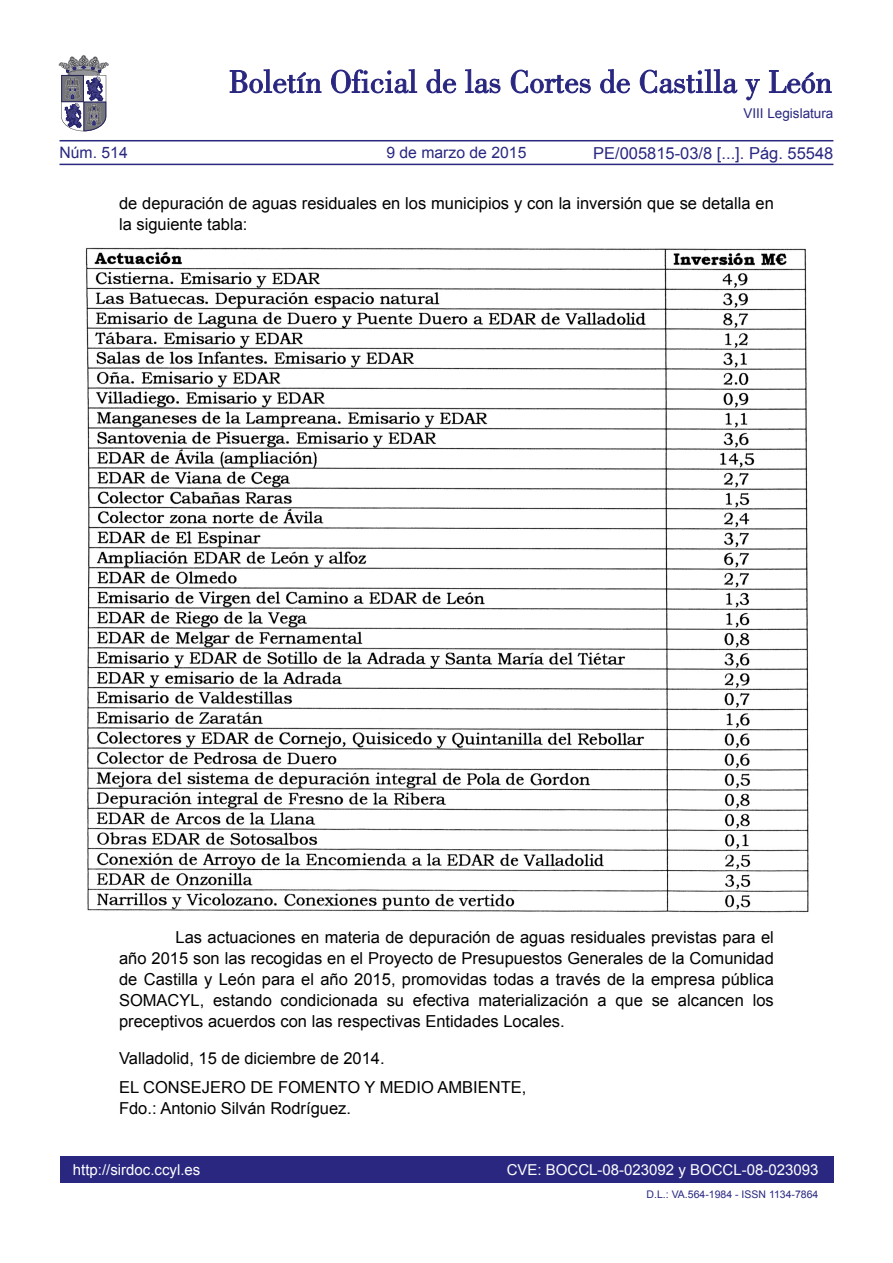
<style>
.page{position:relative;width:893px;height:1263px;background:#fff}
.page>*{position:absolute;margin:0;border:0;box-sizing:border-box;transform-origin:0 0}
.TEXTO_NORMAL{font:16.5px/21px "Arial";color:#000}
.t1{font:16.5px "Arial";color:#292780}
.t2{font:15.75px "Arial";color:#292780}
.t3{font:15px "Arial";color:#fff}
.t4{font:13.5px "Arial";color:#292780}
.TEXTO_NORMAL-2{font:10.5px "Arial";color:#292780}
</style>
<div class="page">
<div style="left:60px;top:1157px;width:773px;height:26px;background:#292780"></div>
<hr style="left:60px;top:164px;width:773px;height:1px;background:#292780">
<hr style="left:60px;top:140px;width:773px;height:1px;background:#292780">
<svg style="left:230px;top:69px;width:91px;height:24px"></svg>
<svg style="left:331px;top:69px;width:86px;height:24px"></svg>
<svg style="left:426px;top:69px;width:30px;height:24px"></svg>
<svg style="left:465px;top:69px;width:35px;height:24px"></svg>
<svg style="left:511px;top:70px;width:80px;height:23px"></svg>
<svg style="left:600px;top:69px;width:30px;height:24px"></svg>
<svg style="left:640px;top:69px;width:97px;height:24px"></svg>
<svg style="left:745px;top:79px;width:15px;height:21px"></svg>
<svg style="left:769px;top:70px;width:62px;height:23px"></svg>
<svg style="left:59px;top:55px;width:49px;height:76px"></svg>
<img style="left:85px;top:247px;width:724px;height:666px">
<p class="t4" style="left:743px;top:105px;width:92px">VIII Legislatura</p>
<p class="t1" style="left:593px;top:142px;width:242px">PE/005815-03/8 [...]. Pág. 55548</p>
<p class="TEXTO_NORMAL" style="left:119px;top:193px;width:656px">de depuración de aguas residuales en los municipios y con la inversión que se detalla en la siguiente tabla:</p>
<p class="t2" style="left:60px;top:142px;width:70px">Núm. 514</p>
<p class="t2" style="left:386px;top:142px;width:142px">9 de marzo de 2015</p>
<p class="TEXTO_NORMAL" style="left:119px;top:926px;width:656px;text-align:justify;text-indent:56px">Las actuaciones en materia de depuración de aguas residuales previstas para el año 2015 son las recogidas en el Proyecto de Presupuestos Generales de la Comunidad de Castilla y León para el año 2015, promovidas todas a través de la empresa pública SOMACYL, estando condicionada su efectiva materialización a que se alcancen los preceptivos acuerdos con las respectivas Entidades Locales.</p>
<p class="TEXTO_NORMAL" style="left:119px;top:1048px;width:267px">Valladolid, 15 de diciembre de 2014.</p>
<p class="TEXTO_NORMAL" style="left:119px;top:1076px;width:409px">EL CONSEJERO DE FOMENTO Y MEDIO AMBIENTE,</p>
<p class="TEXTO_NORMAL" style="left:119px;top:1097px;width:234px">Fdo.: Antonio Silván Rodríguez.</p>
<p class="t3" style="left:73px;top:1159px;width:129px">http://sirdoc.ccyl.es</p>
<p class="t3" style="left:507px;top:1159px;width:313px">CVE: BOCCL-08-023092 y BOCCL-08-023093</p>
<p class="TEXTO_NORMAL-2" style="left:647px;top:1188px;width:173px">D.L.: VA.564-1984 - ISSN 1134-7864</p>
</div>
